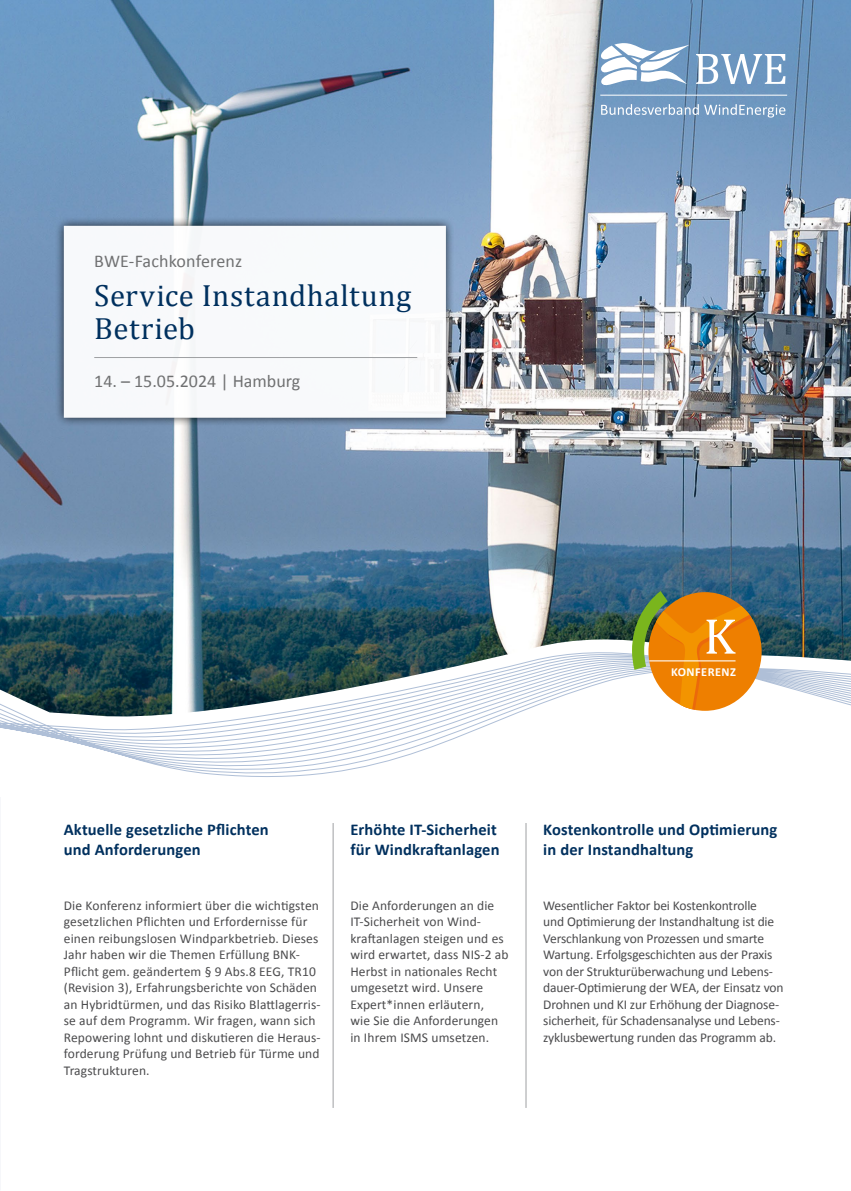
<style>
.page{position:relative;width:851px;height:1191px;background:#fff}
.page>*{position:absolute;margin:0;border:0;box-sizing:border-box;transform-origin:0 0}
.t1{font:30.75px/33.3px "Cambria";letter-spacing:.015em;color:#00305e}
.t2{font:18px "Calibri";color:#707172}
.t3{font:700 16.5px/19.5px "Calibri";letter-spacing:.01em;color:#00305e}
.t4{font:13.5px/16.5px "Calibri";letter-spacing:.01em;color:#4b4b4d}
.t5{font:13.5px/16.5px "Calibri";letter-spacing:-.01em;color:#4b4b4d}
.t6{font:700 12.3px "Calibri";letter-spacing:.04em;color:#fff}
</style>
<div class="page">
<img style="left:0;top:0;width:850px;height:589px">
<svg style="left:0;top:589px;width:850px;height:11px;background:#47728d"></svg>
<svg style="left:0;top:600px;width:850px;height:177px"></svg>
<div style="left:55px;top:216px;width:400px;height:211px;background:#000;opacity:.75"></div>
<svg style="left:64px;top:226px;width:382px;height:192px"></svg>
<hr style="left:94px;top:357px;width:323px;height:1px;background:#9ea0a2">
<svg style="left:601px;top:104px;width:97px;height:11px"></svg>
<svg style="left:704px;top:104px;width:81px;height:14px"></svg>
<svg style="left:696px;top:54px;width:89px;height:30px"></svg>
<hr style="left:600px;top:95px;width:187px;height:1px;background:#fff">
<svg style="left:598px;top:43px;width:91px;height:46px"></svg>
<svg style="left:632px;top:591px;width:129px;height:120px;background:#d3963b"></svg>
<hr style="left:333px;top:823px;width:1px;height:285px;background:#9ea0a2">
<hr style="left:525px;top:823px;width:1px;height:285px;background:#9ea0a2">
<h2 class="t2" style="left:94px;top:249px;width:149px">BWE-Fachkonferenz</h2>
<h1 class="t1" style="left:94px;top:278px;width:318px">Service Instandhaltung<br>Betrieb</h1>
<h2 class="t2" style="left:94px;top:368px;width:208px">14. – 15.05.2024 | Hamburg</h2>
<p class="t6" style="left:671px;top:663px;width:66px">KONFERENZ</p>
<p class="t3" style="left:64px;top:819px;width:206px">Aktuelle gesetzliche Pflichten und Anforderungen</p>
<p class="t3" style="left:350px;top:819px;width:151px">Erhöhte IT-Sicherheit für Windkraftanlagen</p>
<p class="t3" style="left:543px;top:819px;width:236px">Kostenkontrolle und Optimierung in der Instandhaltung</p>
<p class="t4" style="left:64px;top:896px;width:258px">Die Konferenz informiert über die wichtigsten gesetzlichen Pflichten und Erfordernisse für einen reibungslosen Windparkbetrieb. Dieses Jahr haben wir die Themen Erfüllung BNK-Pflicht gem. geändertem § 9 Abs.8 EEG, TR10 (Revision 3), Erfahrungsberichte von Schäden an Hybridtürmen, und das Risiko Blattlagerris&shy;se auf dem Programm. Wir fragen, wann sich Repowering lohnt und diskutieren die Heraus&shy;forderung Prüfung und Betrieb für Türme und Tragstrukturen.</p>
<p class="t4" style="left:350px;top:896px;width:160px">Die Anforderungen an die<br>IT-Sicherheit von Wind&shy;kraftanlagen steigen und es wird erwartet, dass NIS-2 ab<br>Herbst in nationales Recht umgesetzt wird. Unsere<br>Expert*innen erläutern,<br>wie Sie die Anforderungen in Ihrem ISMS umsetzen.</p>
<p class="t5" style="left:543px;top:896px;width:242px">Wesentlicher Faktor bei Kostenkontrolle<br>und Optimierung der Instandhaltung ist die Verschlankung von Prozessen und smarte Wartung. Erfolgsgeschichten aus der Praxis von der Strukturüberwachung und Lebens&shy;dauer-Optimierung der WEA, der Einsatz von Drohnen und KI zur Erhöhung der Diagnose&shy;sicherheit, für Schadensanalyse und Lebens&shy;zyklusbewertung runden das Programm ab.</p>
</div>
